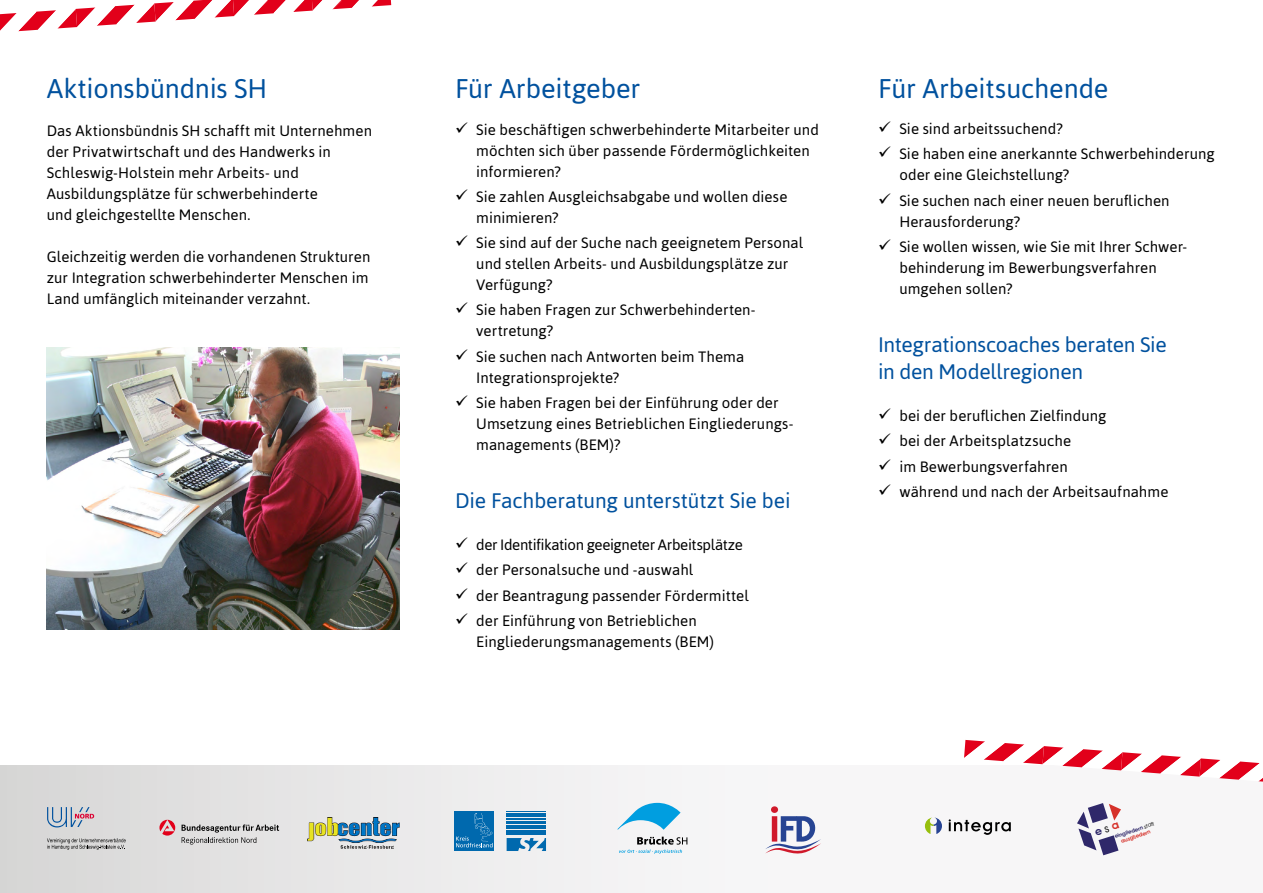
<style>
.page{position:relative;width:1263px;height:893px;background:#fff}
.page>*{position:absolute;margin:0;border:0;box-sizing:border-box;transform-origin:0 0}
.t1{font:27px "Asap";letter-spacing:-.005em;color:#00519e}
.t2{font:21px/27px "Asap";letter-spacing:-.01em;color:#00519e}
.t3{font:15px/21px "Asap";letter-spacing:.005em;color:#000}
.t4{font:600 5.55px/6.6px "Avant Garde IT Cby BT";color:#2f286a;text-align:center}
.s1{font-weight:400;color:#000}
.s2{color:#d6312a}
</style>
<div class="page">
<div style="left:0;top:765px;width:1263px;height:128px;background:linear-gradient(to right,#dedddd,#fffeff)"></div>
<svg style="left:47px;top:838px;width:79px;height:12px"></svg>
<svg style="left:47px;top:807px;width:47px;height:20px"></svg>
<img style="left:307px;top:817px;width:93px;height:31px">
<svg style="left:617px;top:802px;width:63px;height:28px"></svg>
<svg style="left:619px;top:837px;width:68px;height:17px"></svg>
<svg style="left:182px;top:824px;width:97px;height:20px"></svg>
<svg style="left:159px;top:820px;width:16px;height:16px"></svg>
<svg style="left:0;top:0;width:391px;height:32px"></svg>
<svg style="left:964px;top:740px;width:299px;height:42px"></svg>
<svg style="left:765px;top:806px;width:56px;height:49px"></svg>
<hr style="left:507px;top:831px;width:39px;height:4px;background:#0069ae">
<hr style="left:507px;top:825px;width:39px;height:4px;background:#0069ae">
<hr style="left:507px;top:821px;width:39px;height:3px;background:#0069ae">
<hr style="left:507px;top:818px;width:39px;height:2px;background:#0069ae">
<hr style="left:507px;top:815px;width:39px;height:2px;background:#0069ae">
<hr style="left:507px;top:813px;width:39px;height:1px;background:#0069ae">
<hr style="left:507px;top:811px;width:39px;height:1px;background:#0069ae">
<svg style="left:507px;top:838px;width:39px;height:13px"></svg>
<div style="left:454px;top:811px;width:40px;height:40px;background:#0069ae"></div>
<svg style="left:456px;top:813px;width:37px;height:34px"></svg>
<svg style="left:949px;top:819px;width:62px;height:16px"></svg>
<svg style="left:925px;top:817px;width:17px;height:17px"></svg>
<img style="left:47px;top:347px;width:353px;height:283px">
<svg style="left:1077px;top:803px;width:44px;height:52px"></svg>
<h1 class="t1" style="left:47px;top:72px;width:222px">Aktionsbündnis SH</h1>
<h1 class="t1" style="left:878px;top:72px;width:232px">Für Arbeitsuchende</h1>
<h1 class="t1" style="left:455px;top:72px;width:187px">Für Arbeitgeber</h1>
<p class="t3" style="left:47px;top:120px;width:327px">Das Aktionsbündnis SH schafft mit Unternehmen der Privatwirtschaft und des Handwerks in Schleswig-Holstein mehr Arbeits- und Ausbildungsplätze für schwerbehinderte<br>und gleichgestellte Menschen.</p>
<p class="t3" style="left:47px;top:246px;width:325px">Gleichzeitig werden die vorhandenen Strukturen zur Integration schwerbehinderter Menschen im<br>Land umfänglich miteinander verzahnt.</p>
<p class="t3" style="left:476px;top:119px;width:344px">Sie beschäftigen schwerbehinderte Mitarbeiter und möchten sich über passende Fördermöglichkeiten informieren?</p>
<p class="t3" style="left:476px;top:186px;width:313px">Sie zahlen Ausgleichsabgabe und wollen diese minimieren?</p>
<p class="t3" style="left:476px;top:232px;width:328px">Sie sind auf der Suche nach geeignetem Personal und stellen Arbeits- und Ausbildungsplätze zur<br>Verfügung?</p>
<p class="t3" style="left:476px;top:300px;width:281px">Sie haben Fragen zur Schwerbehinderten&shy;vertretung?</p>
<p class="t3" style="left:476px;top:346px;width:269px">Sie suchen nach Antworten beim Thema<br>Integrationsprojekte?</p>
<p class="t3" style="left:476px;top:392px;width:319px">Sie haben Fragen bei der Einführung oder der<br>Umsetzung eines Betrieblichen Eingliederungs&shy;managements (BEM)?</p>
<h2 class="t2" style="left:455px;top:487px;width:337px">Die Fachberatung unterstützt Sie bei</h2>
<p class="t3" style="left:476px;top:532px;width:274px;line-height:25.2px">der Identifikation geeigneter Arbeitsplätze der Personalsuche und -auswahl<br>der Beantragung passender Fördermittel der Einführung von Betrieblichen</p>
<p class="t3" style="left:476px;top:631px;width:239px">Eingliederungsmanagements (BEM)</p>
<p class="t3" style="left:899px;top:116px;width:317px;line-height:25.2px">Sie sind arbeitssuchend?<br>Sie haben eine anerkannte Schwerbehinderung</p>
<p class="t3" style="left:899px;top:162px;width:272px;line-height:25.2px">oder eine Gleichstellung?<br>Sie suchen nach einer neuen beruflichen</p>
<p class="t3" style="left:899px;top:209px;width:289px;line-height:25.2px">Herausforderung?<br>Sie wollen wissen, wie Sie mit Ihrer Schwer-</p>
<p class="t3" style="left:899px;top:257px;width:259px">behinderung im Bewerbungsverfahren umgehen sollen?</p>
<h2 class="t2" style="left:878px;top:331px;width:290px">Integrationscoaches beraten Sie in den Modellregionen</h2>
<p class="t3" style="left:899px;top:403px;width:271px;line-height:25.2px">bei der beruflichen Zielfindung<br>bei der Arbeitsplatzsuche<br>im Bewerbungsverfahren<br>während und nach der Arbeitsaufnahme</p>
<p class="t4" style="left:1114px;top:833px;width:43px;rotate:-18deg">eingliedern <span class="s1">statt </span><span class="s2">ausgliedern</span></p>
</div>
